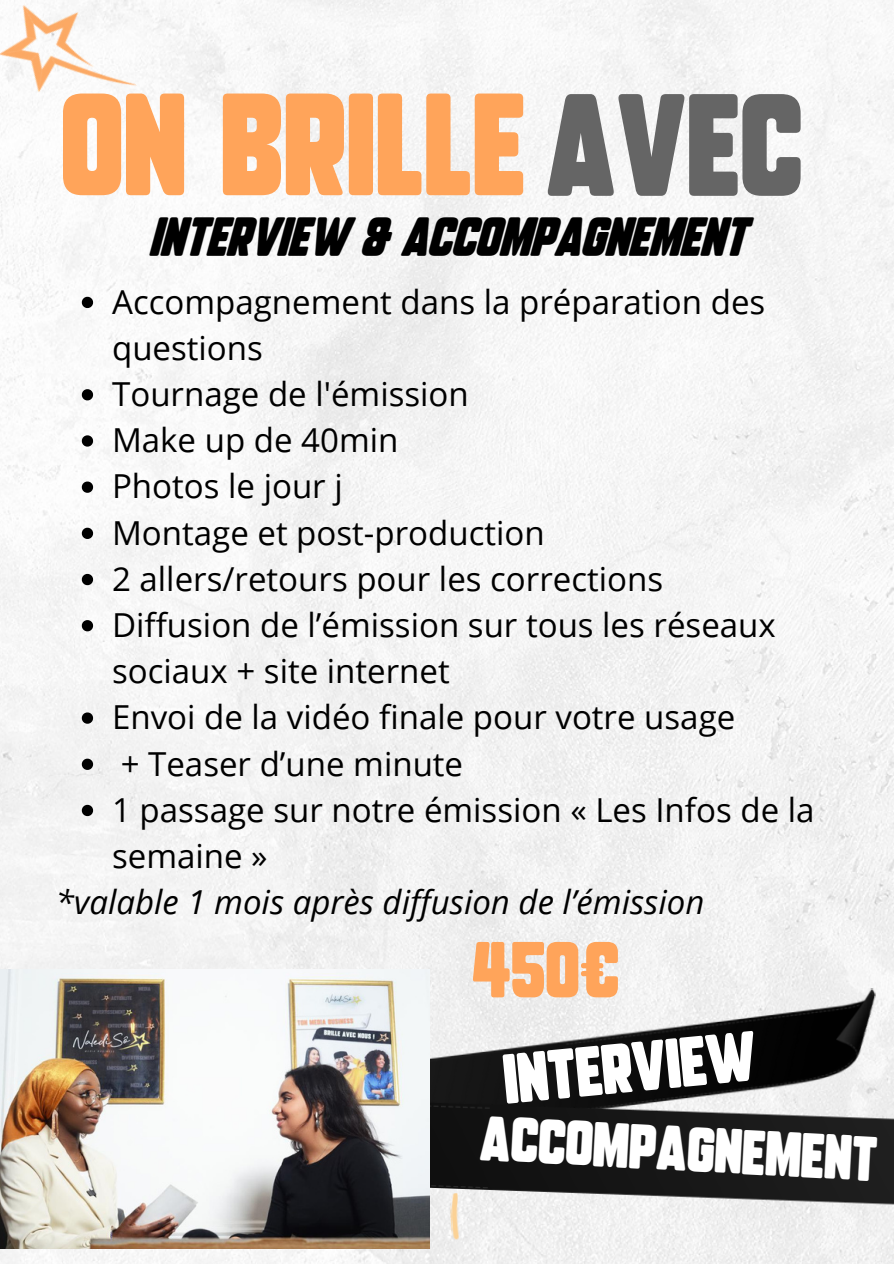
<style>
.page{position:relative;width:894px;height:1264px;background:#fff}
.page>*{position:absolute;margin:0;border:0;box-sizing:border-box;transform-origin:0 0}
.t1{font:99.15px "Subtle Curves";color:#ffa45a}
.t2{font:54px "Subtle Curves";color:#ffa45a}
.t3{font:48px "Subtle Curves";color:#fff}
.t4{font:43.2px "Subtle Curves";color:#fff}
.t5{font:italic 37.5px "Subtle Curves";color:#000}
.t6{font:33px/46.2px "Open Sans";color:#000}
.t7{font:italic 33px "Open Sans";color:#000}
.s1{color:#656565}
</style>
<div class="page">
<div style="left:0;top:0;width:893px;height:1263px;background:#f5f5f5"></div>
<img style="left:0;top:0;width:138px;height:142px">
<img style="left:429px;top:987px;width:456px;height:83px">
<img style="left:429px;top:1070px;width:464px;height:146px">
<img style="left:0;top:969px;width:429px;height:279px">
<img style="left:449px;top:1192px;width:10px;height:47px">
<svg style="left:82px;top:297px;width:11px;height:11px"></svg>
<svg style="left:82px;top:389px;width:11px;height:11px"></svg>
<svg style="left:82px;top:435px;width:11px;height:11px"></svg>
<svg style="left:82px;top:481px;width:11px;height:12px"></svg>
<svg style="left:82px;top:527px;width:11px;height:12px"></svg>
<svg style="left:82px;top:574px;width:11px;height:11px"></svg>
<svg style="left:82px;top:620px;width:11px;height:11px"></svg>
<svg style="left:82px;top:712px;width:11px;height:11px"></svg>
<svg style="left:82px;top:758px;width:11px;height:12px"></svg>
<svg style="left:82px;top:804px;width:11px;height:12px"></svg>
<h1 class="t1" style="left:61px;top:69px;width:743px">ON BRILLE <span class="s1">AVEC</span></h1>
<p class="t5" style="left:149px;top:208px;width:598px">INTERVIEW &amp; ACCOMPAGNEMENT</p>
<p class="t6" style="left:112px;top:278px;width:703px">Accompagnement dans la préparation des questions<br>Tournage de l'émission<br>Make up de 40min<br>Photos le jour j<br>Montage et post-production<br>2 allers/retours pour les corrections<br>Diffusion de l’émission sur tous les réseaux sociaux + site internet<br>Envoi de la vidéo finale pour votre usage<br>+ Teaser d’une minute<br>1 passage sur notre émission « Les Infos de la semaine »</p>
<p class="t7" style="left:56px;top:878px;width:649px">*valable 1 mois après diffusion de l’émission</p>
<h2 class="t2" style="left:471px;top:928px;width:149px">450€</h2>
<h3 class="t3" style="left:500px;top:1042px;width:255px;rotate:-5deg">interview</h3>
<h3 class="t4" style="left:482px;top:1105px;width:399px;rotate:3deg">accompagnement</h3>
</div>
